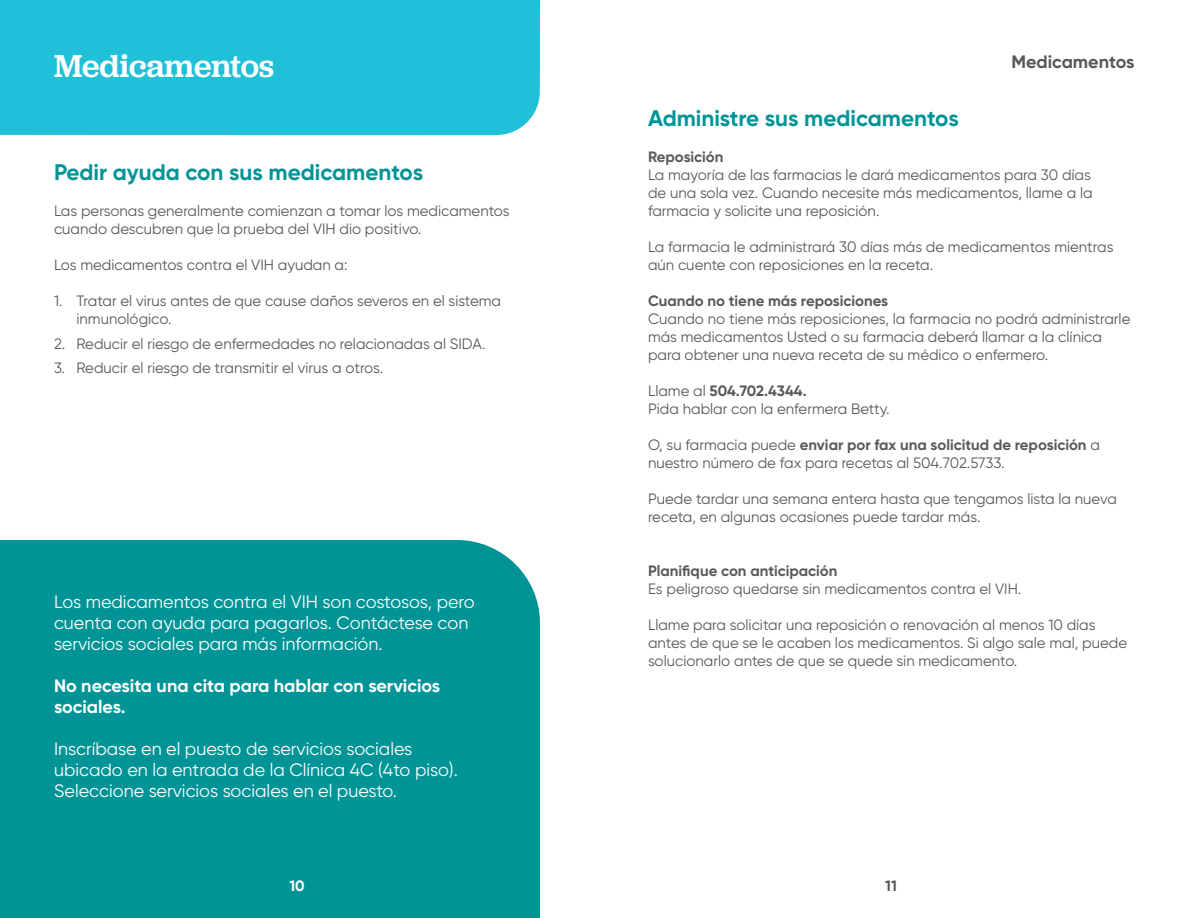
<style>
.page{position:relative;width:1188px;height:918px;background:#fff}
.page>*{position:absolute;margin:0;border:0;box-sizing:border-box;transform-origin:0 0}
.t1{font:500 33px "Jubilat";color:#fff}
.t2{font:700 22.5px "Gilroy";color:#009497}
.t3{font:18px/21px "Gilroy";color:#fff}
.t4{font:700 18px/21px "Gilroy";color:#fff}
.t5{font:700 18px "Gilroy";color:#58595b}
.t6{font:15px/18px "Gilroy";color:#58595b}
.t7{font:700 15px "Gilroy";color:#58595b}
.t8{font:700 15px "Gilroy";color:#fff}
.s1{font-weight:700}
</style>
<div class="page">
<div style="left:0;top:0;width:540px;height:135px;background:#21c0d9"></div>
<div style="left:0;top:540px;width:540px;height:378px;background:#009497"></div>
<h1 class="t1" style="left:54px;top:44px;width:222px">Medicamentos</h1>
<h2 class="t2" style="left:54px;top:158px;width:371px">Pedir ayuda con sus medicamentos</h2>
<p class="t6" style="left:54px;top:202px;width:457px">Las personas generalmente comienzan a tomar los medicamentos cuando descubren que la prueba del VIH dio positivo.</p>
<p class="t6" style="left:54px;top:256px;width:295px">Los medicamentos contra el VIH ayudan a:</p>
<p class="t6" style="left:76px;top:292px;width:426px;text-indent:-22px">1. Tratar el virus antes de que cause daños severos en el sistema inmunológico.</p>
<p class="t6" style="left:54px;top:334px;width:433px">2. Reducir el riesgo de enfermedades no relacionadas al SIDA.</p>
<p class="t6" style="left:54px;top:359px;width:331px">3. Reducir el riesgo de transmitir el virus a otros.</p>
<p class="t3" style="left:54px;top:591px;width:422px">Los medicamentos contra el VIH son costosos, pero cuenta con ayuda para pagarlos. Contáctese con servicios sociales para más información.</p>
<p class="t4" style="left:54px;top:675px;width:388px">No necesita una cita para hablar con servicios sociales.</p>
<p class="t3" style="left:54px;top:738px;width:405px">Inscríbase en el puesto de servicios sociales ubicado en la entrada de la Clínica 4C (4to piso).<br>Seleccione servicios sociales en el puesto.</p>
<p class="t5" style="left:1012px;top:51px;width:125px">Medicamentos</p>
<h2 class="t2" style="left:648px;top:104px;width:312px">Administre sus medicamentos</h2>
<p class="t7" style="left:648px;top:147px;width:77px">Reposición</p>
<p class="t6" style="left:648px;top:166px;width:446px;text-align:justify">La mayoría de las farmacias le dará medicamentos para 30 días de una sola vez. Cuando necesite más medicamentos, llame a la farmacia y solicite una reposición.</p>
<p class="t6" style="left:648px;top:238px;width:467px">La farmacia le administrará 30 días más de medicamentos mientras aún cuente con reposiciones en la receta.</p>
<p class="t7" style="left:648px;top:291px;width:242px">Cuando no tiene más reposiciones</p>
<p class="t6" style="left:648px;top:310px;width:484px">Cuando no tiene más reposiciones, la farmacia no podrá administrarle más medicamentos Usted o su farmacia deberá llamar a la clínica para obtener una nueva receta de su médico o enfermero.</p>
<p class="t6" style="left:648px;top:382px;width:243px">Llame al <span class="s1">504.702.4344.<br></span>Pida hablar con la enfermera Betty.</p>
<p class="t6" style="left:648px;top:436px;width:453px">O, su farmacia puede <span class="s1">enviar por fax una solicitud de reposición</span> a nuestro número de fax para recetas al 504.702.5733.</p>
<p class="t6" style="left:648px;top:490px;width:470px">Puede tardar una semana entera hasta que tengamos lista la nueva receta, en algunas ocasiones puede tardar más.</p>
<p class="t7" style="left:648px;top:561px;width:191px">Planifique con anticipación</p>
<p class="t6" style="left:648px;top:580px;width:375px">Es peligroso quedarse sin medicamentos contra el VIH.</p>
<p class="t6" style="left:648px;top:616px;width:481px">Llame para solicitar una reposición o renovación al menos 10 días antes de que se le acaben los medicamentos. Si algo sale mal, puede solucionarlo antes de que se quede sin medicamento.</p>
<p class="t8" style="left:289px;top:876px;width:17px">10</p>
<p class="t7" style="left:885px;top:876px;width:13px">11</p>
</div>
